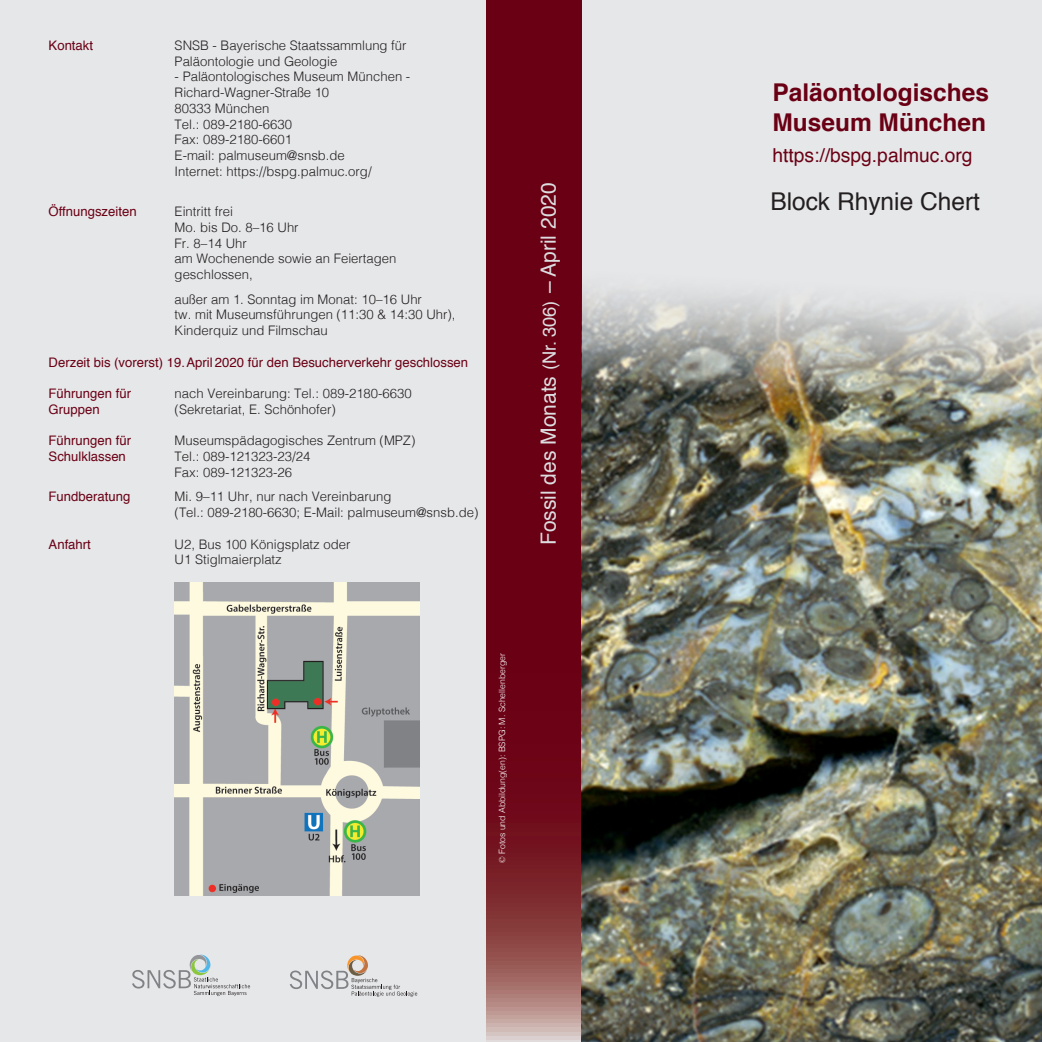
<style>
.page{position:relative;width:1042px;height:1042px;background:#fff}
.page>*{position:absolute;margin:0;border:0;box-sizing:border-box;transform-origin:0 0}
.t1{font:700 24.5px "Helvetica";color:#6a0014}
.über_Titelbl{font:24.5px "Helvetica";color:#231f20}
.t2{font:21px "Helvetica";color:#dcdddf}
.t3{font:19.25px "Helvetica";color:#6a0014}
.t4{font:300 13.12px/15.8px "Helvetica";color:#231f20}
.t5{font:13.12px "Helvetica";color:#6a0014}
.t6{font:300 8.75px "Helvetica";color:#fff}
.s1{font-size:18.38px}
.s2{font-family:"Times New Roman";font-weight:400}
</style>
<div class="page">
<div style="left:582px;top:0;width:460px;height:1042px;background:#e6e7e9"></div>
<div style="left:0;top:0;width:559px;height:1042px;background:#e6e7e9"></div>
<svg style="left:486px;top:0;width:95px;height:1042px;background:#721121"></svg>
<img style="left:174px;top:582px;width:245px;height:313px">
<svg style="left:132px;top:954px;width:118px;height:42px"></svg>
<svg style="left:290px;top:955px;width:127px;height:41px"></svg>
<img style="left:581px;top:265px;width:461px;height:777px">
<p class="t5" style="left:49px;top:35px;width:46px">Kontakt</p>
<p class="t4" style="left:175px;top:36px;width:233px">SNSB - Bayerische Staatssammlung für</p>
<p class="t4" style="left:175px;top:52px;width:164px">Paläontologie und Geologie</p>
<p class="t4" style="left:175px;top:68px;width:237px">- Paläontologisches Museum München -</p>
<p class="t4" style="left:175px;top:84px;width:156px">Richard-Wagner-Straße 10</p>
<p class="t4" style="left:175px;top:99px;width:96px">80333 München</p>
<p class="t4" style="left:175px;top:115px;width:119px">Tel.: 089-2180-6630</p>
<p class="t4" style="left:175px;top:131px;width:119px">Fax: 089-2180-6601</p>
<p class="t4" style="left:175px;top:147px;width:172px">E-mail: palmuseum@snsb.de</p>
<p class="t4" style="left:175px;top:162px;width:198px">Internet: https://bspg.palmuc.org/</p>
<p class="t5" style="left:49px;top:201px;width:90px">Öffnungszeiten</p>
<p class="t4" style="left:175px;top:203px;width:60px">Eintritt frei</p>
<p class="t4" style="left:175px;top:218px;width:125px">Mo. bis Do. 8–16 Uhr</p>
<p class="t4" style="left:175px;top:234px;width:74px">Fr. 8–14 Uhr</p>
<p class="t4" style="left:175px;top:250px;width:223px">am Wochenende sowie an Feiertagen geschlossen,</p>
<p class="t4" style="left:175px;top:290px;width:249px">außer am 1. Sonntag im Monat: 10–16 Uhr</p>
<p class="t4" style="left:175px;top:306px;width:282px">tw. mit Museumsführungen (11:30 &amp; 14:30 Uhr),</p>
<p class="t4" style="left:175px;top:322px;width:155px">Kinderquiz und Filmschau</p>
<p class="t5" style="left:49px;top:352px;width:421px">Derzeit bis (vorerst) 19.April 2020 für den Besucherverkehr geschlossen</p>
<p class="t5" style="left:49px;top:383px;width:84px">Führungen für</p>
<p class="t4" style="left:175px;top:385px;width:239px">nach Vereinbarung: Tel.: 089-2180-6630</p>
<p class="t5" style="left:49px;top:399px;width:53px">Gruppen</p>
<p class="t4" style="left:175px;top:400px;width:163px">(Sekretariat, E. Schönhofer)</p>
<p class="t5" style="left:49px;top:431px;width:84px">Führungen für</p>
<p class="t4" style="left:175px;top:432px;width:242px">Museumspädagogisches Zentrum (MPZ)</p>
<p class="t5" style="left:49px;top:446px;width:79px">Schulklassen</p>
<p class="t4" style="left:175px;top:448px;width:137px">Tel.: 089-121323-23/24</p>
<p class="t4" style="left:175px;top:463px;width:119px">Fax: 089-121323-26</p>
<p class="t5" style="left:49px;top:487px;width:83px">Fundberatung</p>
<p class="t4" style="left:175px;top:488px;width:218px">Mi. 9–11 Uhr, nur nach Vereinbarung</p>
<p class="t4" style="left:175px;top:504px;width:305px">(Tel.: 089-2180-6630; E-Mail: palmuseum@snsb.de)</p>
<p class="t5" style="left:49px;top:534px;width:44px">Anfahrt</p>
<p class="t4" style="left:175px;top:535px;width:177px">U2, Bus 100 Königsplatz oder</p>
<p class="t4" style="left:175px;top:551px;width:109px">U1 Stiglmaierplatz</p>
<p class="t2" style="left:532px;top:545px;width:364px;rotate:-90deg">Fossil des Monats <span class="s1">(Nr. 306)</span> – April 2020</p>
<p class="t6" style="left:494px;top:863px;width:211px;rotate:-90deg"><span class="s2">©</span> Fotos und Abbildung(en): BSPG: M. Schellenberger</p>
<p class="t1" style="left:772px;top:73px;width:218px">Paläontologisches</p>
<p class="t1" style="left:772px;top:102px;width:215px">Museum München</p>
<p class="t3" style="left:772px;top:141px;width:202px">https://bspg.palmuc.org</p>
<p class="über_Titelbl" style="left:770px;top:183px;width:211px">Block Rhynie Chert</p>
</div>
